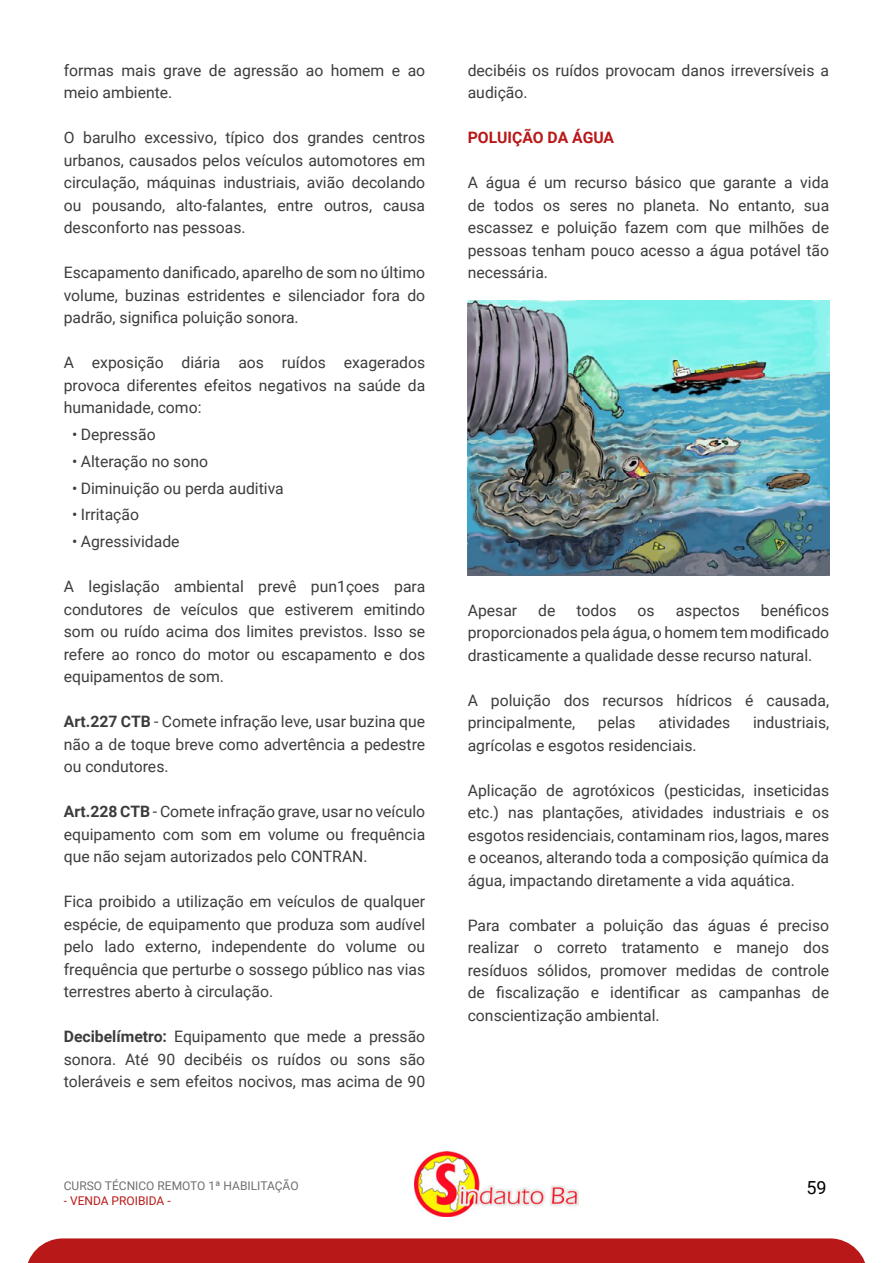
<style>
.page{position:relative;width:893px;height:1263px;background:#fff}
.page>*{position:absolute;margin:0;border:0;box-sizing:border-box;transform-origin:0 0}
.t1{font:18px "Roboto";color:#000}
.t2{font:15.75px/22.5px "Roboto";color:#3c3c3b;text-align:justify}
.t3{font:700 15.75px "Roboto";color:#b81817}
.t4{font:12px "Roboto";color:#706f6f}
.t5{font:12px "Roboto";color:#b81817}
.s1{font-weight:700}
</style>
<div class="page">
<img style="left:415px;top:1151px;width:163px;height:65px">
<div style="left:28px;top:1238px;width:837px;height:25px;background:#b81817"></div>
<img style="left:468px;top:301px;width:361px;height:274px">
<p class="t2" style="left:64px;top:58px;width:363px">formas mais grave de agressão ao homem e ao meio ambiente.</p>
<p class="t2" style="left:64px;top:126px;width:363px">O barulho excessivo, típico dos grandes centros urbanos, causados pelos veículos automotores em circulação, máquinas industriais, avião decolando ou pousando, alto-falantes, entre outros, causa desconforto nas pessoas.</p>
<p class="t2" style="left:64px;top:261px;width:363px">Escapamento danificado, aparelho de som no último volume, buzinas estridentes e silenciador fora do padrão, significa poluição sonora.</p>
<p class="t2" style="left:64px;top:351px;width:363px">A exposição diária aos ruídos exagerados provoca diferentes efeitos negativos na saúde da humanidade, como:</p>
<p class="t2" style="left:72px;top:423px;width:85px">• Depressão</p>
<p class="t2" style="left:72px;top:449px;width:137px">• Alteração no sono</p>
<p class="t2" style="left:72px;top:476px;width:213px">• Diminuição ou perda auditiva</p>
<p class="t2" style="left:72px;top:503px;width:68px">• Irritação</p>
<p class="t2" style="left:72px;top:530px;width:109px">• Agressividade</p>
<p class="t2" style="left:64px;top:575px;width:363px">A legislação ambiental prevê pun1çoes para condutores de veículos que estiverem emitindo som ou ruído acima dos limites previstos. Isso se refere ao ronco do motor ou escapamento e dos equipamentos de som.</p>
<p class="t2" style="left:64px;top:710px;width:363px"><span class="s1">Art.227 CTB</span> - Comete infração leve, usar buzina que não a de toque breve como advertência a pedestre ou condutores.</p>
<p class="t2" style="left:64px;top:800px;width:363px"><span class="s1">Art.228 CTB</span> - Comete infração grave, usar no veículo equipamento com som em volume ou frequência que não sejam autorizados pelo CONTRAN.</p>
<p class="t2" style="left:64px;top:890px;width:363px">Fica proibido a utilização em veículos de qualquer espécie, de equipamento que produza som audível pelo lado externo, independente do volume ou frequência que perturbe o sossego público nas vias terrestres aberto à circulação.</p>
<p class="t2" style="left:64px;top:1025px;width:363px"><span class="s1">Decibelímetro:</span> Equipamento que mede a pressão sonora. Até 90 decibéis os ruídos ou sons são toleráveis e sem efeitos nocivos, mas acima de 90</p>
<p class="t2" style="left:468px;top:58px;width:363px">decibéis os ruídos provocam danos irreversíveis a audição.</p>
<p class="t3" style="left:468px;top:126px;width:148px">POLUIÇÃO DA ÁGUA</p>
<p class="t2" style="left:468px;top:171px;width:363px">A água é um recurso básico que garante a vida de todos os seres no planeta. No entanto, sua escassez e poluição fazem com que milhões de pessoas tenham pouco acesso a água potável tão necessária.</p>
<p class="t2" style="left:468px;top:598px;width:363px;text-indent:293px">benéficos proporcionados pela água, o homem tem modificado drasticamente a qualidade desse recurso natural.</p>
<p class="t2" style="left:468px;top:688px;width:363px">A poluição dos recursos hídricos é causada, principalmente,</p>
<p class="t2" style="left:468px;top:598px;width:51px">Apesar</p>
<p class="t2" style="left:538px;top:598px;width:19px">de</p>
<p class="t2" style="left:576px;top:598px;width:41px">todos</p>
<p class="t2" style="left:637px;top:598px;width:19px">os</p>
<p class="t2" style="left:676px;top:598px;width:66px">aspectos</p>
<p class="t2" style="left:598px;top:711px;width:39px">pelas</p>
<p class="t2" style="left:658px;top:711px;width:73px">atividades</p>
<p class="t2" style="left:753px;top:711px;width:78px">industriais,</p>
<p class="t2" style="left:468px;top:733px;width:230px">agrícolas e esgotos residenciais.</p>
<p class="t2" style="left:468px;top:778px;width:363px">Aplicação de agrotóxicos (pesticidas, inseticidas etc.) nas plantações, atividades industriais e os esgotos residenciais, contaminam rios, lagos, mares e oceanos, alterando toda a composição química da água, impactando diretamente a vida aquática.</p>
<p class="t2" style="left:468px;top:913px;width:363px">Para combater a poluição das águas é preciso realizar o correto tratamento e manejo dos resíduos sólidos, promover medidas de controle de fiscalização e identificar as campanhas de conscientização ambiental.</p>
<p class="t4" style="left:64px;top:1177px;width:236px">CURSO TÉCNICO REMOTO 1ª HABILITAÇÃO</p>
<p class="t1" style="left:806px;top:1174px;width:22px">59</p>
<p class="t5" style="left:64px;top:1192px;width:108px">- VENDA PROIBIDA -</p>
</div>
